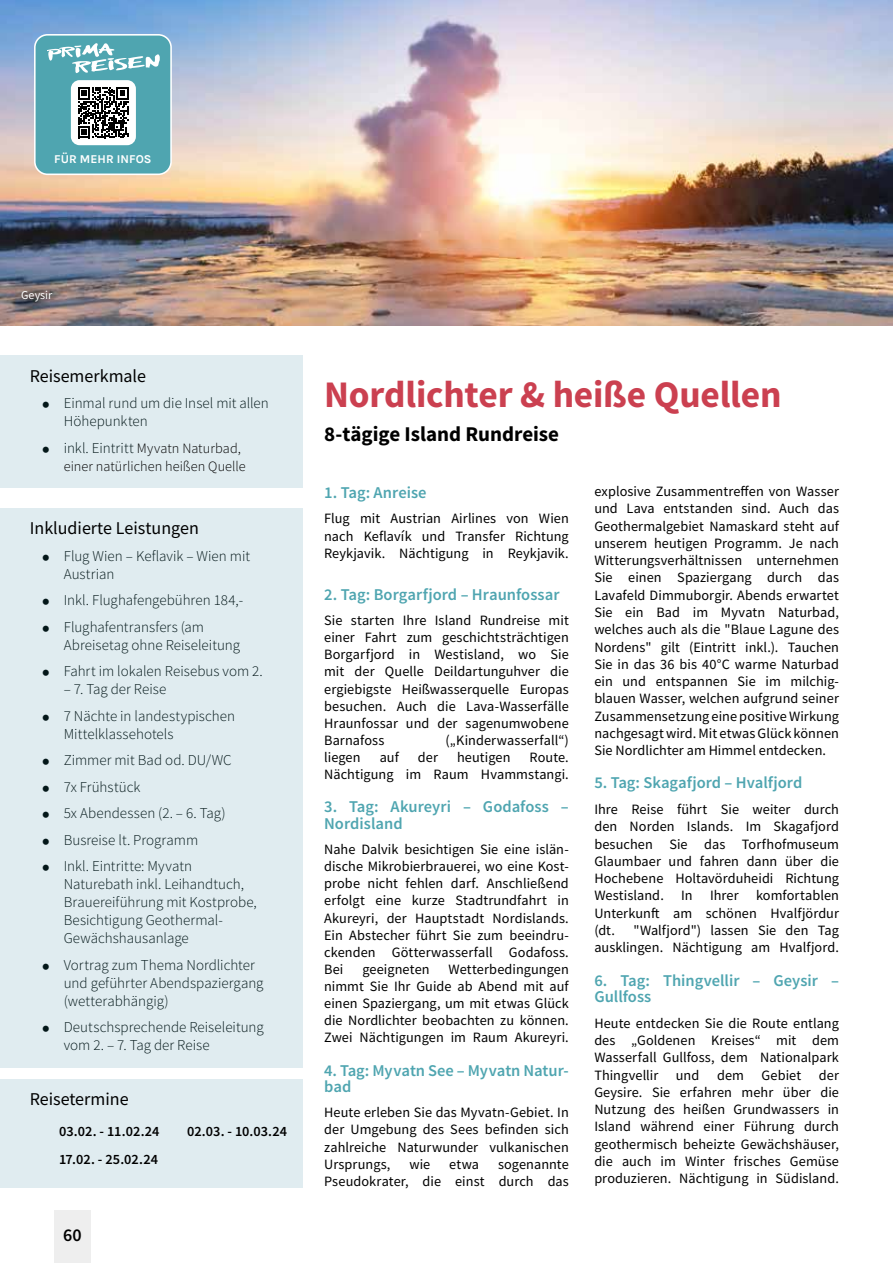
<style>
.page{position:relative;width:893px;height:1263px;background:#fff}
.page>*{position:absolute;margin:0;border:0;box-sizing:border-box;transform-origin:0 0}
.t1{font:700 37.5px "Source Sans Pro";letter-spacing:-.005em;color:#cb4050}
.t2{font:700 21px "Source Sans Pro";letter-spacing:-.005em;color:#000}
.t3{font:18px "Source Sans Pro";color:#000}
.t4{font:600 18px "Source Sans Pro";color:#000}
.t5{font:600 16.5px/16.2px "Source Sans Pro";color:#4fa5b0}
.t6{font:300 15px/18px "Source Sans Pro";color:#031719}
.t7{font:14.25px/17.2px "Source Sans Pro";letter-spacing:.005em;color:#000;text-align:justify}
.t8{font:300 14.25px/18px "Source Sans Pro";letter-spacing:.005em;color:#000}
.t9{font:600 14.25px "Source Sans Pro";color:#000}
.t10{font:700 12px "Karla";color:#fff}
.t11{font:12px "Source Sans Pro";color:#fff}
.s1{font-family:"Californian FB";font-weight:400}
.s2{font-family:"Californian FB";font-weight:400;font-size:15px;color:#031719}
.s3{font-size:15px;color:#031719}
</style>
<div class="page">
<img style="left:0;top:0;width:893px;height:325px">
<div style="left:0;top:355px;width:303px;height:133px;background:#e0ecf0"></div>
<div style="left:0;top:508px;width:303px;height:559px;background:#e0ecf0"></div>
<div style="left:35px;top:35px;width:136px;height:139px;background:#4fa5b0;border-radius:13px"></div>
<div style="left:34px;top:34px;width:138px;height:141px;border:2px solid #fff;border-radius:13px"></div>
<svg style="left:47px;top:43px;width:113px;height:30px"></svg>
<div style="left:71px;top:80px;width:65px;height:65px;background:#fff;border-radius:9px"></div>
<svg style="left:78px;top:87px;width:51px;height:51px"></svg>
<svg style="left:9px;top:278px;width:56px;height:37px"></svg>
<div style="left:0;top:1079px;width:303px;height:108px;background:#e0ecf0"></div>
<div style="left:54px;top:1210px;width:37px;height:53px;background:#eee"></div>
<p class="t10" style="left:54px;top:152px;width:99px">FÜR MEHR INFOS</p>
<p class="t11" style="left:21px;top:287px;width:33px">Geysir</p>
<p class="t3" style="left:30px;top:364px;width:118px">Reisemerkmale</p>
<p class="t6" style="left:64px;top:394px;width:207px;text-indent:-21px"><span class="s1">Ū</span> Einmal rund um die Insel mit allen<br>Höhepunkten</p>
<p class="t8" style="left:64px;top:439px;width:183px;text-indent:-21px"><span class="s2">Ū</span> <span class="s3">inkl. Eintritt</span> Myvatn Naturbad, einer natürlichen heißen Quelle</p>
<p class="t3" style="left:30px;top:517px;width:171px">Inkludierte Leistungen</p>
<p class="t6" style="left:64px;top:547px;width:188px;text-indent:-21px"><span class="s1">Ū</span> Flug Wien – Keflavik – Wien mit<br>Austrian</p>
<p class="t6" style="left:43px;top:587px;width:202px;line-height:26.5px"><span class="s1">Ū</span> Inkl. Flughafengebühren 184,-<br><span class="s1">Ū</span> Flughafentransfers (am</p>
<p class="t6" style="left:43px;top:631px;width:222px;line-height:26.5px;text-align:center">Abreisetag ohne Reiseleitung<br><span class="s1">Ū</span> Fahrt im lokalen Reisebus vom 2.</p>
<p class="t6" style="left:43px;top:676px;width:194px;line-height:26.5px;text-indent:21px">– 7. Tag der Reise<br><span class="s1">Ū</span> 7 Nächte in landestypischen</p>
<p class="t6" style="left:43px;top:720px;width:191px;line-height:26.5px;text-indent:21px">Mittelklassehotels<br><span class="s1">Ū</span> Zimmer mit Bad od. DU/WC<br><span class="s1">Ū</span> 7x Frühstück<br><span class="s1">Ū</span> 5x Abendessen (2. – 6. Tag)<br><span class="s1">Ū</span> Busreise lt. Programm<br><span class="s1">Ū</span> Inkl. Eintritte: Myvatn</p>
<p class="t6" style="left:64px;top:875px;width:195px">Naturebath inkl. Leihandtuch,<br>Brauereiführung mit Kostprobe,<br>Besichtigung Geothermal-<br>Gewächshausanlage</p>
<p class="t6" style="left:64px;top:956px;width:201px;text-indent:-21px"><span class="s1">Ū</span> Vortrag zum Thema Nordlichter und geführter Abendspaziergang (wetterabhängig)</p>
<p class="t6" style="left:64px;top:1018px;width:202px;text-indent:-21px"><span class="s1">Ū</span> Deutschsprechende Reiseleitung vom 2. – 7. Tag der Reise</p>
<p class="t3" style="left:30px;top:1087px;width:100px">Reisetermine</p>
<p class="t9" style="left:59px;top:1122px;width:102px">03.02. - 11.02.24</p>
<p class="t9" style="left:187px;top:1122px;width:102px">02.03. - 10.03.24</p>
<p class="t9" style="left:59px;top:1150px;width:100px">17.02. - 25.02.24</p>
<p class="t4" style="left:63px;top:1223px;width:20px">60</p>
<h1 class="t1" style="left:324px;top:369px;width:459px">Nordlichter &amp; heiße Quellen</h1>
<h2 class="t2" style="left:324px;top:420px;width:236px">8-tägige Island Rundreise</h2>
<p class="t5" style="left:324px;top:485px;width:104px">1. Tag: Anreise</p>
<p class="t7" style="left:324px;top:510px;width:246px">Flug mit Austrian Airlines von Wien nach Keflavík und Transfer Richtung Reykjavik. Nächtigung in Reykjavik.</p>
<p class="t5" style="left:324px;top:586px;width:237px">2. Tag: Borgarfjord – Hraunfossar</p>
<p class="t7" style="left:324px;top:612px;width:246px">Sie starten Ihre Island Rundreise mit einer Fahrt zum geschichtsträchtigen Borgarfjord in Westisland, wo Sie mit der Quelle Deildartunguhver die ergiebigste Heißwasserquelle Europas besuchen. Auch die Lava-Wasserfälle Hraunfossar und der sagenumwobene Barnafoss</p>
<p class="t7" style="left:445px;top:731px;width:125px">(„Kinderwasserfall“)</p>
<p class="t7" style="left:324px;top:748px;width:38px">liegen</p>
<p class="t7" style="left:380px;top:748px;width:21px">auf</p>
<p class="t7" style="left:418px;top:748px;width:22px">der</p>
<p class="t7" style="left:457px;top:748px;width:55px">heutigen</p>
<p class="t7" style="left:324px;top:748px;width:246px;text-align:right">Route.<br>Nächtigung im Raum Hvammstangi.</p>
<p class="t5" style="left:324px;top:799px;width:246px">3. Tag: Akureyri – Godafoss –<br>Nordisland</p>
<p class="t7" style="left:324px;top:841px;width:246px">Nahe Dalvik besichtigen Sie eine islän&shy;dische Mikrobierbrauerei, wo eine Kost&shy;probe nicht fehlen darf. Anschließend erfolgt eine kurze Stadtrundfahrt in Akureyri, der Hauptstadt Nordislands.<br>Ein Abstecher führt Sie zum beeindru&shy;ckenden Götterwasserfall Godafoss.<br>Bei</p>
<p class="t7" style="left:324px;top:960px;width:246px;text-indent:124px">Wetterbedingungen nimmt Sie Ihr Guide ab Abend mit auf einen Spaziergang, um mit etwas Glück die Nordlichter beobachten zu können.<br>Zwei Nächtigungen im Raum Akureyri.</p>
<p class="t5" style="left:324px;top:1062px;width:246px">4. Tag: Myvatn See – Myvatn Natur&shy;bad</p>
<p class="t7" style="left:324px;top:1104px;width:246px">Heute erleben Sie das Myvatn-Gebiet. In der Umgebung des Sees befinden sich zahlreiche Naturwunder vulkanischen Ursprungs,</p>
<p class="t7" style="left:362px;top:960px;width:69px">geeigneten</p>
<p class="t7" style="left:409px;top:1155px;width:22px">wie</p>
<p class="t7" style="left:449px;top:1155px;width:31px">etwa</p>
<p class="t7" style="left:324px;top:1155px;width:246px;text-align:right">sogenannte<br>Pseudokrater, die einst durch das</p>
<p class="t7" style="left:594px;top:483px;width:246px">explosive Zusammentreffen von Wasser und Lava entstanden sind. Auch das Geothermalgebiet Namaskard steht auf unserem heutigen Programm. Je nach Witterungsverhältnissen unternehmen Sie einen Spaziergang durch das Lavafeld Dimmuborgir. Abends erwartet Sie ein Bad im Myvatn Naturbad, welches auch als die "Blaue Lagune des Nordens" gilt (Eintritt inkl.). Tauchen Sie in das 36 bis 40°C warme Naturbad ein und entspannen Sie im milchig&shy;blauen Wasser, welchen aufgrund seiner Zusammensetzung eine positive Wirkung nachgesagt wird. Mit etwas Glück können Sie Nordlichter am Himmel entdecken.</p>
<p class="t5" style="left:594px;top:775px;width:210px">5. Tag: Skagafjord – Hvalfjord</p>
<p class="t7" style="left:594px;top:801px;width:246px">Ihre Reise führt Sie weiter durch den Norden Islands. Im Skagafjord besuchen Sie das Torfhofmuseum Glaumbaer und fahren dann über die Hochebene Holtavörduheidi Richtung Westisland. In Ihrer komfortablen Unterkunft am schönen Hvalfjördur (dt.</p>
<p class="t7" style="left:594px;top:921px;width:246px;text-align:right">"Walfjord") lassen Sie den Tag ausklingen. Nächtigung am Hvalfjord.</p>
<p class="t5" style="left:594px;top:972px;width:246px">6. Tag: Thingvellir – Geysir –<br>Gullfoss</p>
<p class="t7" style="left:594px;top:1014px;width:246px">Heute entdecken Sie die Route entlang des „Goldenen Kreises“ mit dem Wasserfall Gullfoss, dem Nationalpark Thingvellir und dem Gebiet der Geysire. Sie erfahren mehr über die Nutzung des heißen Grundwassers in Island während einer Führung durch geothermisch beheizte Gewächshäuser, die auch im Winter frisches Gemüse produzieren. Nächtigung in Südisland.</p>
</div>
